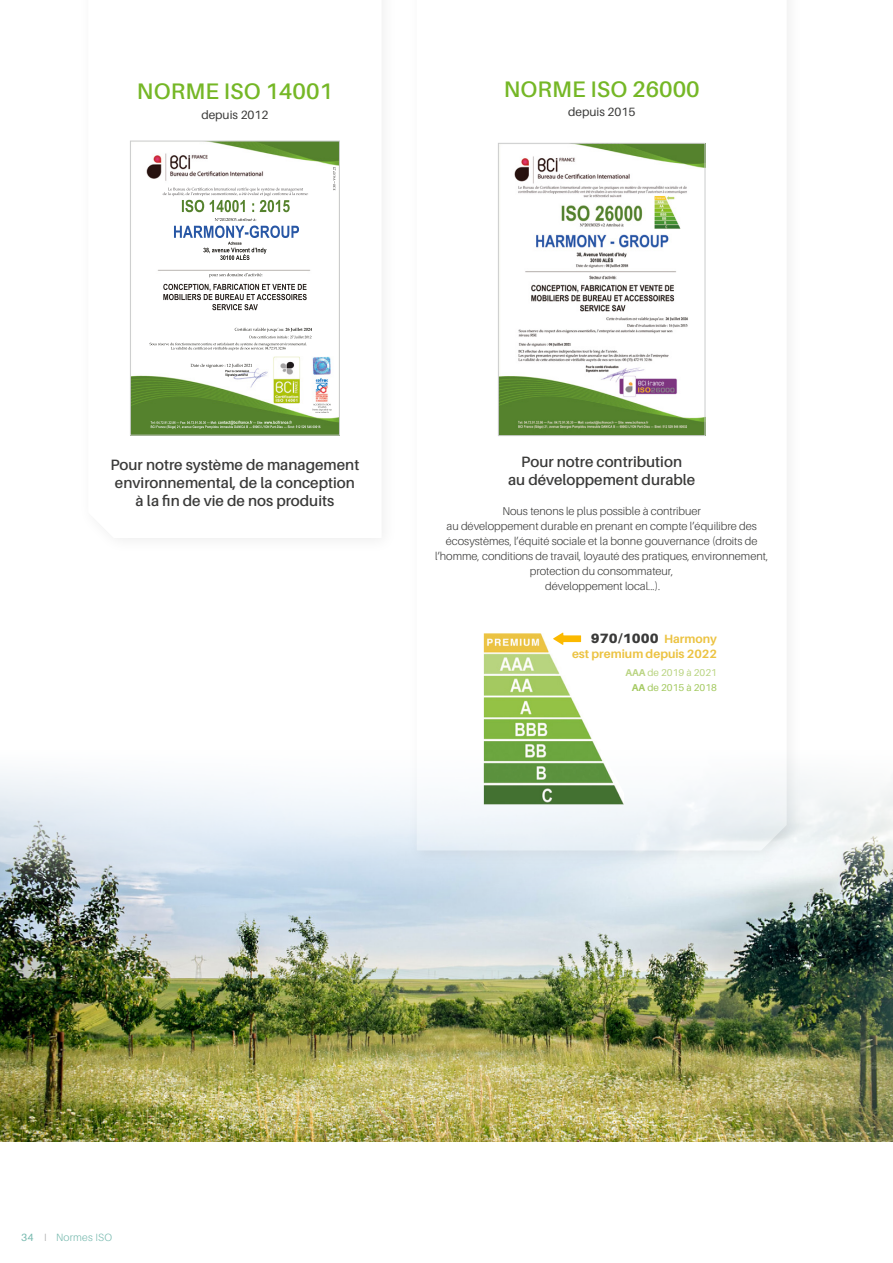
<style>
.page{position:relative;width:893px;height:1263px;background:#fff}
.page>*{position:absolute;margin:0;border:0;box-sizing:border-box;transform-origin:0 0}
.t1{font:600 22.5px "Aileron";letter-spacing:.01em;color:#75b726}
.t2{font:600 15px/18px "Aileron";color:#3a3a39;text-align:center}
.t3{font:900 13.5px "Aileron";color:#3a3a39}
.t4{font:12px "Aileron";color:#3a3a39}
.t5{font:700 12px "Aileron";color:#ecc343}
.t6{font:300 11.25px/15px "Aileron";color:#3a3a39;text-align:center}
.t7{font:300 10.5px "Aileron";letter-spacing:.02em;color:#76b9ae}
.t8{font:9.9px/15px "Aileron";color:#b9d481;text-align:right}
.s1{font-weight:700;font-size:12px;color:#ecc343}
.s2{font-weight:700}
.s3{font-weight:700;color:#a3c95f}
.s4{color:#a3c95f}
.s5{font-weight:400}
.s6{color:#a7a7a8}
</style>
<div class="page">
<img style="left:0;top:773px;width:893px;height:369px">
<img style="left:132px;top:143px;width:206px;height:290px">
<div style="left:130px;top:141px;width:210px;height:294px;border:1px solid #cbcccc"></div>
<div style="left:405px;top:0;width:399px;height:868px;background:#000;opacity:.3"></div>
<svg style="left:417px;top:0;width:370px;height:850px"></svg>
<img style="left:500px;top:145px;width:203px;height:289px">
<div style="left:498px;top:143px;width:207px;height:293px;border:1px solid #cbcccc"></div>
<img style="left:484px;top:633px;width:140px;height:171px">
<svg style="left:553px;top:632px;width:28px;height:13px"></svg>
<h1 class="t1" style="left:137px;top:79px;width:198px">NORME ISO 14001</h1>
<p class="t4" style="left:201px;top:108px;width:69px">depuis 2012</p>
<h1 class="t1" style="left:504px;top:77px;width:198px">NORME ISO 26000</h1>
<p class="t4" style="left:568px;top:105px;width:69px">depuis 2015</p>
<h2 class="t2" style="left:110px;top:456px;width:250px">Pour notre système de management environnemental, de la conception à la fin de vie de nos produits</h2>
<h2 class="t2" style="left:508px;top:452px;width:189px">Pour notre contribution<br>au développement durable</h2>
<p class="t6" style="left:435px;top:503px;width:335px">Nous tenons le plus possible à contribuer<br>au développement durable en prenant en compte l’équilibre des écosystèmes, l’équité sociale et la bonne gouvernance (droits de l’homme, conditions de travail, loyauté des pratiques, environnement, protection du consommateur,<br>développement local...).</p>
<p class="t3" style="left:591px;top:630px;width:128px">970/1000 <span class="s1">Harmony</span></p>
<p class="t5" style="left:572px;top:647px;width:146px">est premium depuis 2022</p>
<p class="t8" style="left:625px;top:665px;width:93px"><span class="s2">AAA</span> de 2019 à 2021<br><span class="s3">AA</span> <span class="s4">de 2015 à 2018</span></p>
<p class="t7" style="left:21px;top:1232px;width:92px"><span class="s5">34</span> <span class="s6">I</span> Normes ISO</p>
</div>
